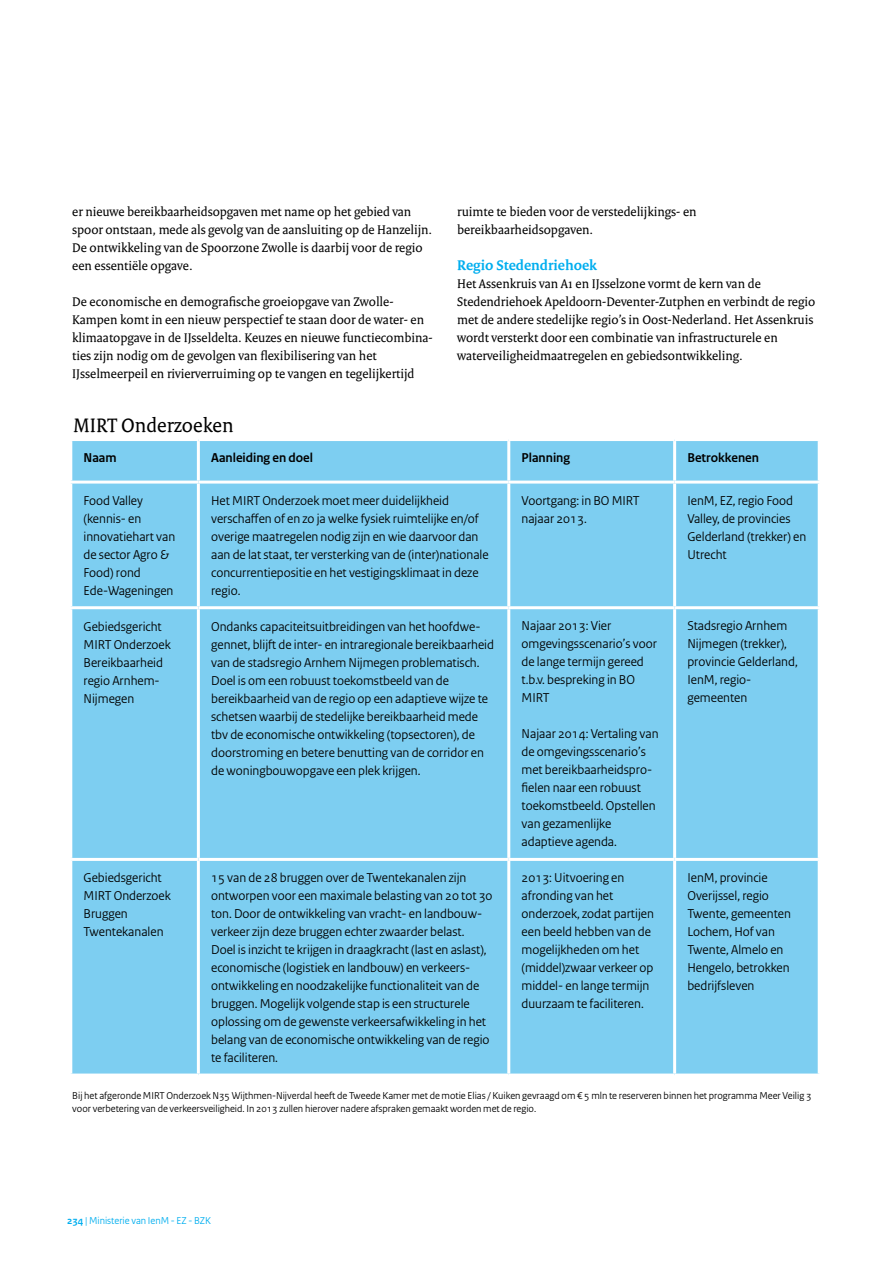
<style>
.page{position:relative;width:893px;height:1263px;background:#fff}
.page>*{position:absolute;margin:0;border:0;box-sizing:border-box;transform-origin:0 0}
.t1{font:21px "Rijksoverheid Serif";color:#000}
.t2{font:700 15px "Rijksoverheid Serif";color:#00aeef}
.t3{font:13.5px/18px "Rijksoverheid Sans";color:#000}
.t4{font:13.5px/18px "Rijksoverheid Serif";color:#000}
.t5{font:700 13.5px "Rijksoverheid Sans";color:#000}
.t6{font:10.5px/13.5px "Rijksoverheid Sans";color:#000}
.t7{font:10.5px "Rijksoverheid Sans";color:#00aeef}
.s1{font-weight:700}
</style>
<div class="page">
<div style="left:72px;top:441px;width:746px;height:632px;background:#7dcef1"></div>
<hr style="left:197px;top:441px;width:3px;height:40px;background:#fff">
<hr style="left:507px;top:441px;width:3px;height:40px;background:#fff">
<hr style="left:673px;top:441px;width:3px;height:40px;background:#fff">
<hr style="left:197px;top:484px;width:3px;height:122px;background:#fff">
<hr style="left:197px;top:609px;width:3px;height:249px;background:#fff">
<hr style="left:197px;top:861px;width:3px;height:212px;background:#fff">
<hr style="left:507px;top:484px;width:3px;height:122px;background:#fff">
<hr style="left:507px;top:609px;width:3px;height:249px;background:#fff">
<hr style="left:507px;top:861px;width:3px;height:212px;background:#fff">
<hr style="left:673px;top:484px;width:3px;height:122px;background:#fff">
<hr style="left:673px;top:609px;width:3px;height:249px;background:#fff">
<hr style="left:673px;top:861px;width:3px;height:212px;background:#fff">
<hr style="left:69px;top:481px;width:129px;height:3px;background:#fff">
<hr style="left:69px;top:606px;width:129px;height:3px;background:#fff">
<hr style="left:69px;top:858px;width:129px;height:3px;background:#fff">
<hr style="left:198px;top:481px;width:311px;height:3px;background:#fff">
<hr style="left:198px;top:606px;width:311px;height:3px;background:#fff">
<hr style="left:198px;top:858px;width:311px;height:3px;background:#fff">
<hr style="left:509px;top:481px;width:166px;height:3px;background:#fff">
<hr style="left:509px;top:606px;width:166px;height:3px;background:#fff">
<hr style="left:509px;top:858px;width:166px;height:3px;background:#fff">
<hr style="left:675px;top:481px;width:146px;height:3px;background:#fff">
<hr style="left:675px;top:606px;width:146px;height:3px;background:#fff">
<hr style="left:675px;top:858px;width:146px;height:3px;background:#fff">
<p class="t4" style="left:72px;top:203px;width:361px">er nieuwe bereikbaarheidsopgaven met name op het gebied van spoor ontstaan, mede als gevolg van de aansluiting op de Hanzelijn.<br>De ontwikkeling van de Spoorzone Zwolle is daarbij voor de regio een essentiële opgave.</p>
<p class="t4" style="left:72px;top:293px;width:362px">De economische en demografische groeiopgave van Zwolle-Kampen komt in een nieuw perspectief te staan door de water- en klimaatopgave in de IJsseldelta. Keuzes en nieuwe functiecombina&shy;ties zijn nodig om de gevolgen van flexibilisering van het IJsselmeerpeil en rivierverruiming op te vangen en tegelijkertijd</p>
<p class="t4" style="left:457px;top:203px;width:241px">ruimte te bieden voor de verstedelijkings- en bereikbaarheidsopgaven.</p>
<p class="t2" style="left:457px;top:256px;width:141px">Regio Stedendriehoek</p>
<p class="t4" style="left:457px;top:275px;width:360px">Het Assenkruis van A1 en IJsselzone vormt de kern van de Stedendriehoek Apeldoorn-Deventer-Zutphen en verbindt de regio met de andere stedelijke regio’s in Oost-Nederland. Het Assenkruis wordt versterkt door een combinatie van infrastructurele en waterveiligheidmaatregelen en gebiedsontwikkeling.</p>
<h1 class="t1" style="left:73px;top:413px;width:162px">MIRT Onderzoeken</h1>
<p class="t5" style="left:84px;top:450px;width:35px">Naam</p>
<p class="t5" style="left:211px;top:450px;width:103px">Aanleiding en doel</p>
<p class="t5" style="left:522px;top:450px;width:50px">Planning</p>
<p class="t5" style="left:687px;top:450px;width:73px">Betrokkenen</p>
<p class="t3" style="left:84px;top:492px;width:93px">Food Valley (kennis- en innovatiehart van de sector Agro &amp;<br>Food) rond<br>Ede-Wageningen</p>
<p class="t3" style="left:211px;top:492px;width:279px">Het MIRT Onderzoek moet meer duidelijkheid verschaffen of en zo ja welke fysiek ruimtelijke en/of overige maatregelen nodig zijn en wie daarvoor dan aan de lat staat, ter versterking van de (inter)nationale concurrentiepositie en het vestigingsklimaat in deze regio.</p>
<p class="t3" style="left:522px;top:492px;width:120px">Voortgang: in BO MIRT najaar 2013.</p>
<p class="t3" style="left:687px;top:492px;width:120px">IenM, EZ, regio Food<br>Valley, de provincies<br>Gelderland (trekker) en<br>Utrecht</p>
<p class="t3" style="left:84px;top:617px;width:89px">Gebiedsgericht<br>MIRT Onderzoek<br>Bereikbaarheid regio Arnhem-<br>Nijmegen</p>
<p class="t3" style="left:211px;top:617px;width:284px">Ondanks capaciteitsuitbreidingen van het hoofdwe&shy;gennet, blijft de inter- en intraregionale bereikbaarheid van de stadsregio Arnhem Nijmegen problematisch.<br>Doel is om een robuust toekomstbeeld van de bereikbaarheid van de regio op een adaptieve wijze te schetsen waarbij de stedelijke bereikbaarheid mede tbv de economische ontwikkeling (topsectoren), de doorstroming en betere benutting van de corridor en de woningbouwopgave een plek krijgen.</p>
<p class="t3" style="left:522px;top:617px;width:137px">Najaar 2013: Vier omgevingsscenario’s voor de lange termijn gereed t.b.v. bespreking in BO<br>MIRT</p>
<p class="t3" style="left:687px;top:617px;width:112px">Stadsregio Arnhem<br>Nijmegen (trekker), provincie Gelderland,<br>IenM, regio&shy;gemeenten</p>
<p class="t3" style="left:522px;top:725px;width:138px">Najaar 2014: Vertaling van de omgevingsscenario’s met bereikbaarheidspro&shy;fielen naar een robuust toekomstbeeld. Opstellen van gezamenlijke adaptieve agenda.</p>
<p class="t3" style="left:84px;top:869px;width:89px">Gebiedsgericht<br>MIRT Onderzoek<br>Bruggen<br>Twentekanalen</p>
<p class="t3" style="left:211px;top:869px;width:283px">15 van de 28 bruggen over de Twentekanalen zijn ontworpen voor een maximale belasting van 20 tot 30 ton. Door de ontwikkeling van vracht- en landbouw&shy;verkeer zijn deze bruggen echter zwaarder belast.<br>Doel is inzicht te krijgen in draagkracht (last en aslast), economische (logistiek en landbouw) en verkeers&shy;ontwikkeling en noodzakelijke functionaliteit van de bruggen. Mogelijk volgende stap is een structurele oplossing om de gewenste verkeersafwikkeling in het belang van de economische ontwikkeling van de regio te faciliteren.</p>
<p class="t3" style="left:522px;top:869px;width:134px">2013: Uitvoering en afronding van het onderzoek, zodat partijen een beeld hebben van de mogelijkheden om het (middel)zwaar verkeer op middel- en lange termijn duurzaam te faciliteren.</p>
<p class="t3" style="left:687px;top:869px;width:105px">IenM, provincie<br>Overijssel, regio<br>Twente, gemeenten<br>Lochem, Hof van<br>Twente, Almelo en<br>Hengelo, betrokken bedrijfsleven</p>
<p class="t6" style="left:72px;top:1088px;width:741px">Bij het afgeronde MIRT Onderzoek N35 Wijthmen-Nijverdal heeft de Tweede Kamer met de motie Elias / Kuiken gevraagd om € 5 mln te reserveren binnen het programma Meer Veilig 3 voor verbetering van de verkeersveiligheid. In 2013 zullen hierover nadere afspraken gemaakt worden met de regio.</p>
<p class="t7" style="left:67px;top:1215px;width:145px"><span class="s1">234</span> | Ministerie van IenM - EZ - BZK</p>
</div>
